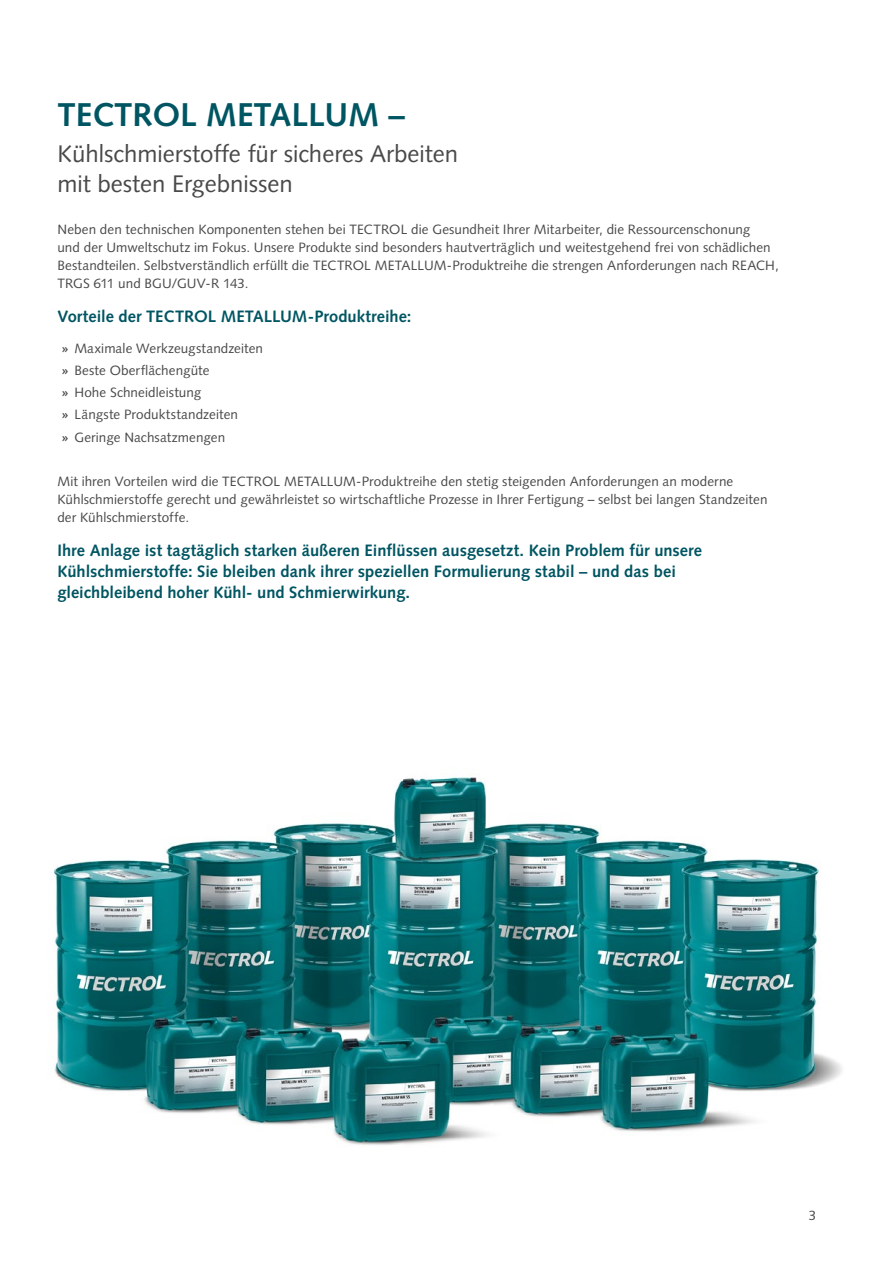
<style>
.page{position:relative;width:893px;height:1263px;background:#fff}
.page>*{position:absolute;margin:0;border:0;box-sizing:border-box;transform-origin:0 0}
.t1{font:700 33px "Syntax LT Pro";color:#005562}
.t2{font:24px/30px "Syntax LT Pro";color:#494948}
.t3{font:700 16.5px/21px "Syntax LT Pro";color:#005562}
.t4{font:13.5px/18px "Syntax LT Pro";letter-spacing:.005em;color:#494948}
.s1{font-weight:700}
</style>
<div class="page">
<img style="left:53px;top:777px;width:789px;height:369px">
<h1 class="t1" style="left:57px;top:95px;width:349px">TECTROL METALLUM –</h1>
<h2 class="t2" style="left:57px;top:139px;width:402px">Kühlschmierstoffe für sicheres Arbeiten mit besten Ergebnissen</h2>
<p class="t4" style="left:57px;top:220px;width:723px">Neben den technischen Komponenten stehen bei TECTROL die Gesundheit Ihrer Mitarbeiter, die Ressourcenschonung<br>und der Umweltschutz im Fokus. Unsere Produkte sind besonders hautverträglich und weitestgehend frei von schädlichen Bestandteilen. Selbstverständlich erfüllt die TECTROL METALLUM-Produktreihe die strengen Anforderungen nach REACH, TRGS 611 und BGU/GUV-R 143.</p>
<p class="t3" style="left:57px;top:306px;width:356px">Vorteile der TECTROL METALLUM-Produktreihe:</p>
<p class="t4" style="left:62px;top:337px;width:203px;line-height:22.2px"><span class="s1">»</span> Maximale Werkzeugstandzeiten <span class="s1">»</span> Beste Oberflächengüte<br><span class="s1">»</span> Hohe Schneidleistung<br><span class="s1">»</span> Längste Produktstandzeiten<br><span class="s1">»</span> Geringe Nachsatzmengen</p>
<p class="t4" style="left:57px;top:472px;width:712px">Mit ihren Vorteilen wird die TECTROL METALLUM-Produktreihe den stetig steigenden Anforderungen an moderne<br>Kühlschmierstoffe gerecht und gewährleistet so wirtschaftliche Prozesse in Ihrer Fertigung – selbst bei langen Standzeiten der Kühlschmierstoffe.</p>
<p class="t3" style="left:57px;top:540px;width:646px">Ihre Anlage ist tagtäglich starken äußeren Einflüssen ausgesetzt. Kein Problem für unsere<br>Kühlschmierstoffe: Sie bleiben dank ihrer speziellen Formulierung stabil – und das bei gleichbleibend hoher Kühl- und Schmierwirkung.</p>
<p class="t4" style="left:809px;top:1206px;width:9px">3</p>
</div>
